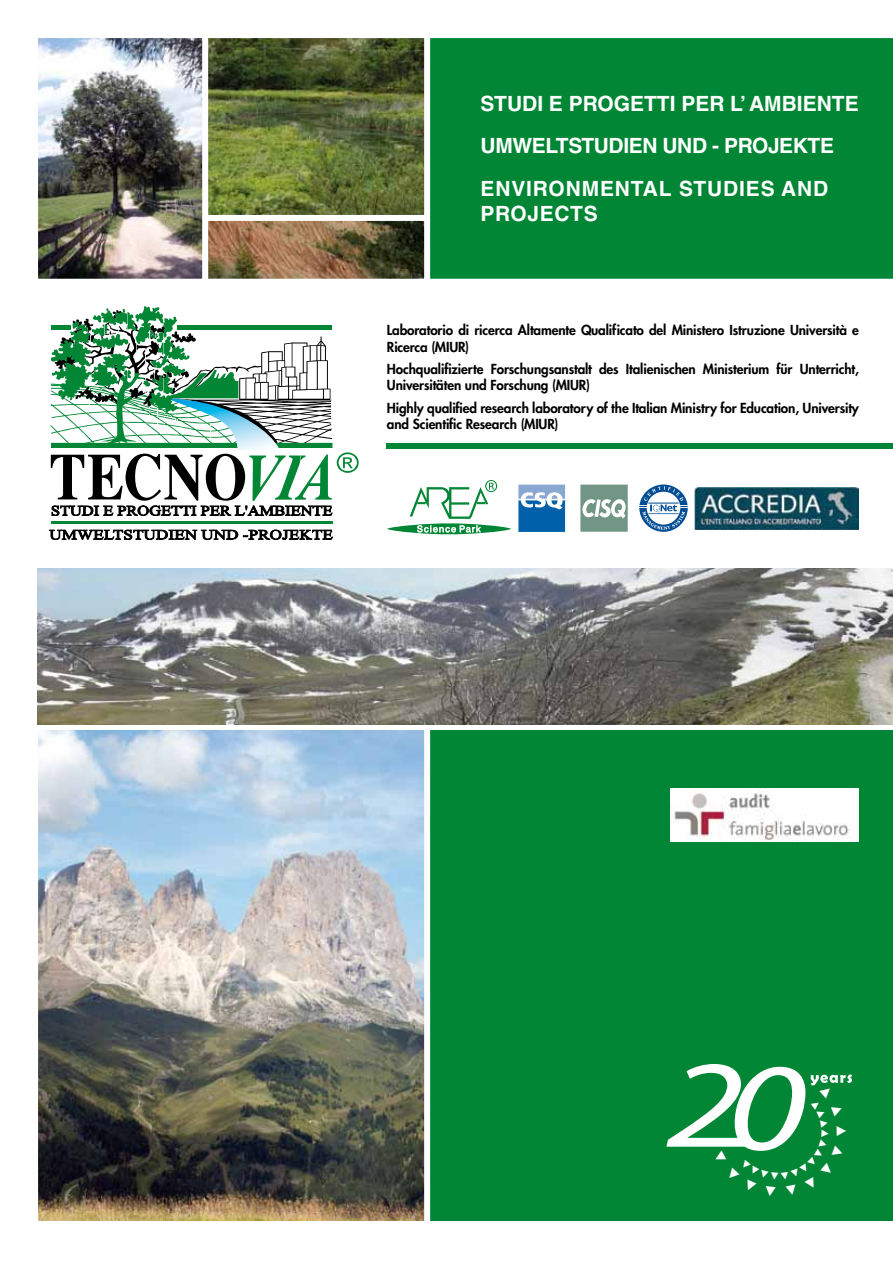
<style>
.page{position:relative;width:893px;height:1263px;background:#fff}
.page>*{position:absolute;margin:0;border:0;box-sizing:border-box;transform-origin:0 0}
.t1{font:700 21px/42.2px "Helvetica LT Std";color:#fff}
.t2{font:700 21px "Helvetica LT Std";letter-spacing:.03em;color:#fff}
.t3{font:800 13.5px/16.2px "Futura Std";letter-spacing:-.01em;color:#000}
</style>
<div class="page">
<div style="left:430px;top:38px;width:463px;height:241px;background:#008634"></div>
<div style="left:430px;top:730px;width:463px;height:491px;background:#008634"></div>
<img style="left:39px;top:731px;width:384px;height:489px">
<div style="left:35px;top:727px;width:392px;height:497px;border:3px solid #fff"></div>
<img style="left:38px;top:568px;width:855px;height:156px">
<hr style="left:51px;top:521px;width:282px;height:3px;background:#008634">
<svg style="left:49px;top:529px;width:285px;height:11px"></svg>
<svg style="left:50px;top:306px;width:309px;height:210px"></svg>
<svg style="left:387px;top:523px;width:124px;height:11px"></svg>
<svg style="left:417px;top:525px;width:64px;height:8px"></svg>
<svg style="left:410px;top:480px;width:87px;height:39px"></svg>
<svg style="left:518px;top:485px;width:47px;height:47px;background:#508ec2"></svg>
<svg style="left:580px;top:485px;width:48px;height:47px"></svg>
<svg style="left:639px;top:484px;width:49px;height:48px"></svg>
<img style="left:39px;top:39px;width:162px;height:239px">
<div style="left:35px;top:35px;width:170px;height:247px;border:3px solid #fff"></div>
<img style="left:209px;top:222px;width:214px;height:56px">
<div style="left:205px;top:218px;width:222px;height:64px;border:3px solid #fff"></div>
<img style="left:209px;top:39px;width:214px;height:175px">
<div style="left:205px;top:35px;width:222px;height:183px;border:3px solid #fff"></div>
<div style="left:387px;top:443px;width:506px;height:5px;background:#008634"></div>
<img style="left:695px;top:487px;width:164px;height:42px">
<img style="left:670px;top:788px;width:189px;height:53px">
<svg style="left:666px;top:1064px;width:186px;height:132px"></svg>
<h1 class="t1" style="left:481px;top:82px;width:380px">STUDI E PROGETTI PER L’ AMBIENTE<br>UMWELTSTUDIEN UND - PROJEKTE<br>ENVIRONMENTAL STUDIES AND</h1>
<h1 class="t2" style="left:481px;top:201px;width:119px">PROJECTS</h1>
<p class="t3" style="left:387px;top:322px;width:473px">Laboratorio di ricerca Altamente Qualificato del Ministero Istruzione Università e<br>Ricerca (MIUR)</p>
<p class="t3" style="left:387px;top:361px;width:473px">Hochqualifizierte Forschungsanstalt des Italienischen Ministerium für Unterricht,<br>Universitäten und Forschung (MIUR)</p>
<p class="t3" style="left:387px;top:400px;width:473px">Highly qualified research laboratory of the Italian Ministry for Education, University and Scientific Research (MIUR)</p>
</div>
